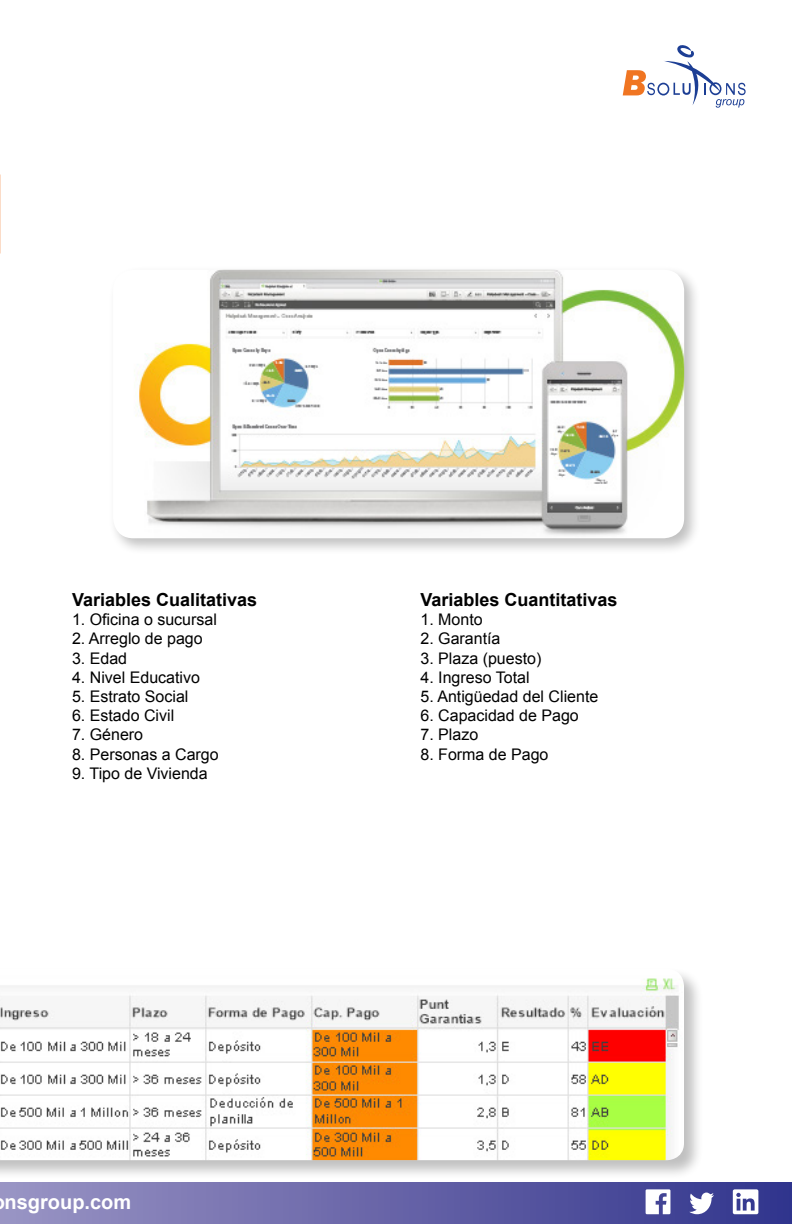
<style>
.page{position:relative;width:792px;height:1224px;background:#fff}
.page>*{position:absolute;margin:0;border:0;box-sizing:border-box;transform-origin:0 0}
.t1{font:700 20px "Arial";color:#fff}
.t2{font:700 18px "Arial";color:#000}
.t3{font:16px "Arial";color:#000}
</style>
<div class="page">
<div style="left:0;top:1183px;width:792px;height:41px;background:linear-gradient(to right,#9a93c3,#32358d)"></div>
<svg style="left:623px;top:45px;width:123px;height:63px"></svg>
<svg style="left:689px;top:1193px;width:25px;height:21px"></svg>
<svg style="left:733px;top:1189px;width:25px;height:25px"></svg>
<svg style="left:646px;top:1189px;width:24px;height:25px"></svg>
<div style="left:108px;top:265px;width:594px;height:291px;background:#000;opacity:.25"></div>
<img style="left:113px;top:270px;width:571px;height:268px">
<div style="left:0;top:967px;width:703px;height:213px;background:#000;opacity:.25"></div>
<img style="left:0;top:969px;width:684px;height:191px">
<p class="t2" style="left:72px;top:587px;width:187px">Variables Cualitativas</p>
<p class="t3" style="left:72px;top:609px;width:146px">1. Oficina o sucursal</p>
<p class="t3" style="left:72px;top:628px;width:132px">2. Arreglo de pago</p>
<p class="t3" style="left:72px;top:647px;width:57px">3. Edad</p>
<p class="t3" style="left:72px;top:666px;width:130px">4. Nivel Educativo</p>
<p class="t3" style="left:72px;top:685px;width:118px">5. Estrato Social</p>
<p class="t3" style="left:72px;top:705px;width:104px">6. Estado Civil</p>
<p class="t3" style="left:72px;top:724px;width:73px">7. Género</p>
<p class="t3" style="left:72px;top:743px;width:148px">8. Personas a Cargo</p>
<p class="t3" style="left:72px;top:762px;width:137px">9. Tipo de Vivienda</p>
<p class="t2" style="left:420px;top:587px;width:199px">Variables Cuantitativas</p>
<p class="t3" style="left:420px;top:609px;width:64px">1. Monto</p>
<p class="t3" style="left:420px;top:628px;width:82px">2. Garantía</p>
<p class="t3" style="left:420px;top:647px;width:122px">3. Plaza (puesto)</p>
<p class="t3" style="left:420px;top:666px;width:111px">4. Ingreso Total</p>
<p class="t3" style="left:420px;top:685px;width:179px">5. Antigüedad del Cliente</p>
<p class="t3" style="left:420px;top:705px;width:160px">6. Capacidad de Pago</p>
<p class="t3" style="left:420px;top:724px;width:59px">7. Plazo</p>
<p class="t3" style="left:420px;top:743px;width:130px">8. Forma de Pago</p>
<p class="t1" style="left:5px;top:1188px;width:128px">nsgroup.com</p>
</div>
